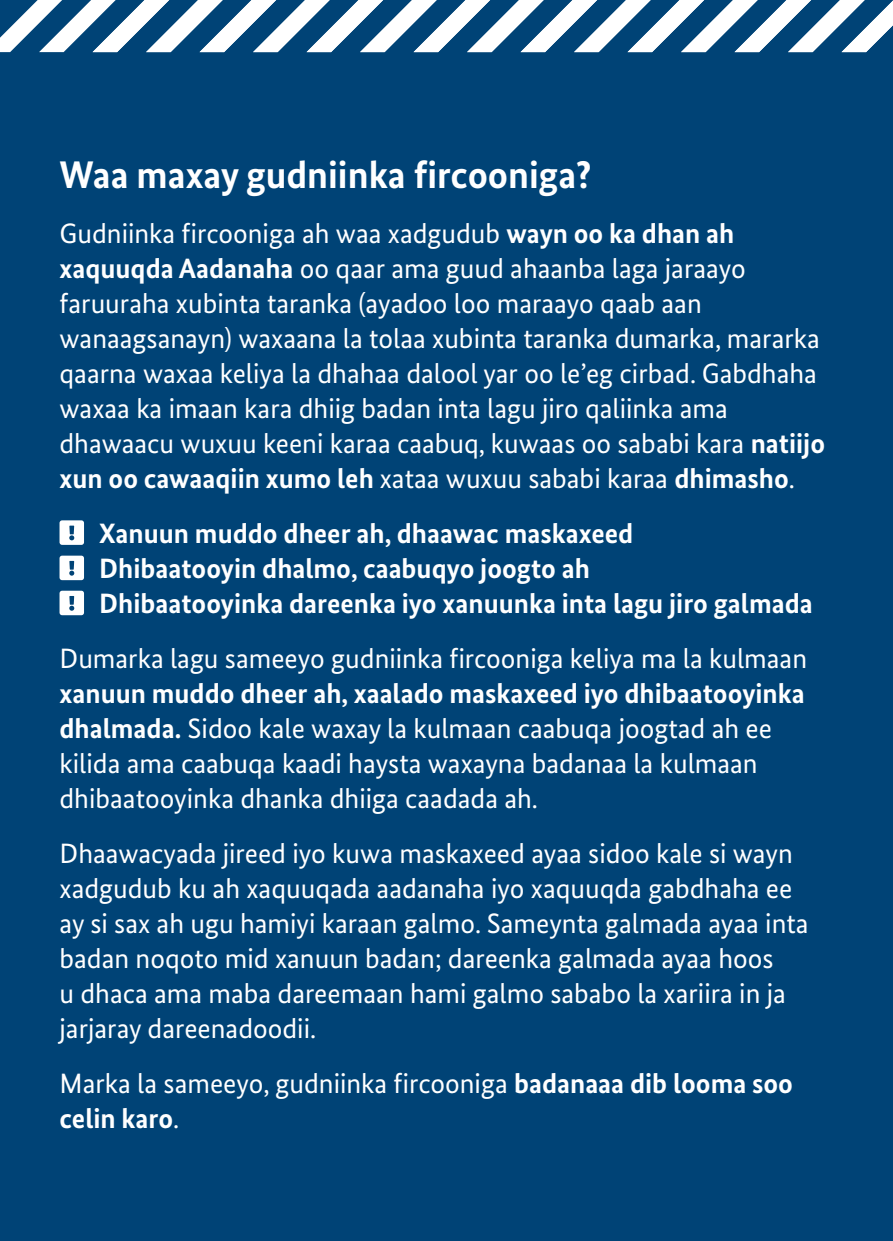
<style>
.page{position:relative;width:893px;height:1241px;background:#fff}
.page>*{position:absolute;margin:0;border:0;box-sizing:border-box;transform-origin:0 0}
.t1{font:700 38.5px "Bundes Sans";color:#fff}
.t2{font:28px/35px "Bundes Sans";color:#fff}
.t3{font:700 28px "Bundes Sans";color:#fff}
.s1{font-weight:700}
</style>
<div class="page">
<div style="left:0;top:0;width:893px;height:1240px;background:#004376"></div>
<h1 class="t1" style="left:60px;top:151px;width:534px">Waa maxay gudniinka fircooniga?</h1>
<p class="t2" style="left:60px;top:215px;width:767px">Gudniinka fircooniga ah waa xadgudub <span class="s1">wayn oo ka dhan ah xaquuqda Aadanaha</span> oo qaar ama guud ahaanba laga jaraayo faruuraha xubinta taranka (ayadoo loo maraayo qaab aan wanaagsanayn) waxaana la tolaa xubinta taranka dumarka, mararka qaarna waxaa keliya la dhahaa dalool yar oo leʼeg cirbad. Gabdhaha waxaa ka imaan kara dhiig badan inta lagu jiro qaliinka ama dhawaacu wuxuu keeni karaa caabuq, kuwaas oo sababi kara <span class="s1">natiijo xun oo cawaaqiin xumo leh</span> xataa wuxuu sababi karaa <span class="s1">dhimasho</span>.</p>
<p class="t3" style="left:99px;top:516px;width:536px">Xanuun muddo dheer ah, dhaawac maskaxeed</p>
<p class="t3" style="left:99px;top:551px;width:492px">Dhibaatooyin dhalmo, caabuqyo joogto ah</p>
<p class="t3" style="left:99px;top:586px;width:715px">Dhibaatooyinka dareenka iyo xanuunka inta lagu jiro galmada</p>
<p class="t2" style="left:60px;top:640px;width:749px">Dumarka lagu sameeyo gudniinka fircooniga keliya ma la kulmaan <span class="s1">xanuun muddo dheer ah, xaalado maskaxeed iyo dhibaatooyinka dhalmada.</span> Sidoo kale waxay la kulmaan caabuqa joogtad ah ee kilida ama caabuqa kaadi haysta waxayna badanaa la kulmaan dhibaatooyinka dhanka dhiiga caadada ah.</p>
<p class="t2" style="left:60px;top:835px;width:751px">Dhaawacyada jireed iyo kuwa maskaxeed ayaa sidoo kale si wayn xadgudub ku ah xaquuqada aadanaha iyo xaquuqda gabdhaha ee ay si sax ah ugu hamiyi karaan galmo. Sameynta galmada ayaa inta badan noqoto mid xanuun badan; dareenka galmada ayaa hoos<br>u dhaca ama maba dareemaan hami galmo sababo la xariira in ja jarjaray dareenadoodii.</p>
<p class="t2" style="left:60px;top:1065px;width:735px">Marka la sameeyo, gudniinka fircooniga <span class="s1">badanaaa dib looma soo celin karo</span>.</p>
</div>
